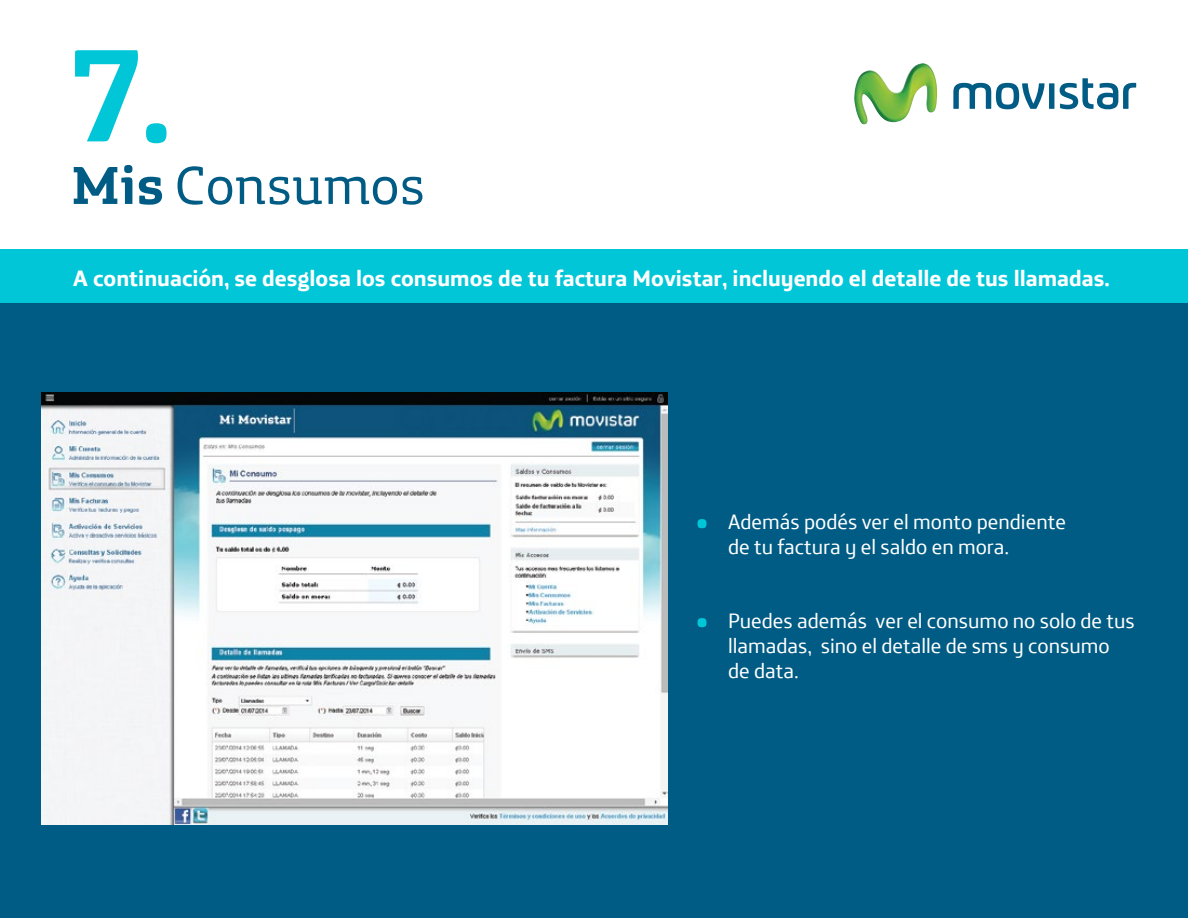
<style>
.page{position:relative;width:1188px;height:918px;background:#fff}
.page>*{position:absolute;margin:0;border:0;box-sizing:border-box;transform-origin:0 0}
.t1{font:700 133.35px "Movistar Headline";color:#00c6d7}
.t2{font:54px "Movistar Headline";color:#005c84}
.t3{font:700 22.5px "Movistar Text";color:#fff}
.t4{font:21px/25.2px "Movistar Text";color:#fff}
.s1{font-weight:700}
</style>
<div class="page">
<div style="left:0;top:250px;width:1188px;height:668px;background:#005c84"></div>
<img style="left:854px;top:63px;width:83px;height:61px">
<svg style="left:953px;top:78px;width:183px;height:31px"></svg>
<div style="left:0;top:249px;width:1188px;height:54px;background:#00c6d7"></div>
<svg style="left:698px;top:519px;width:8px;height:9px"></svg>
<svg style="left:698px;top:618px;width:8px;height:9px"></svg>
<img style="left:42px;top:392px;width:626px;height:433px">
<h1 class="t1" style="left:71px;top:-26px;width:103px">7.</h1>
<h2 class="t2" style="left:71px;top:140px;width:355px"><span class="s1">Mis</span> Consumos</h2>
<p class="t3" style="left:73px;top:258px;width:1038px">A continuación, se desglosa los consumos de tu factura Movistar, incluyendo el detalle de tus llamadas.</p>
<p class="t4" style="left:728px;top:507px;width:340px">Además podés ver el monto pendiente de tu factura y el saldo en mora.</p>
<p class="t4" style="left:728px;top:606px;width:408px">Puedes además ver el consumo no solo de tus llamadas, sino el detalle de sms y consumo de data.</p>
</div>
